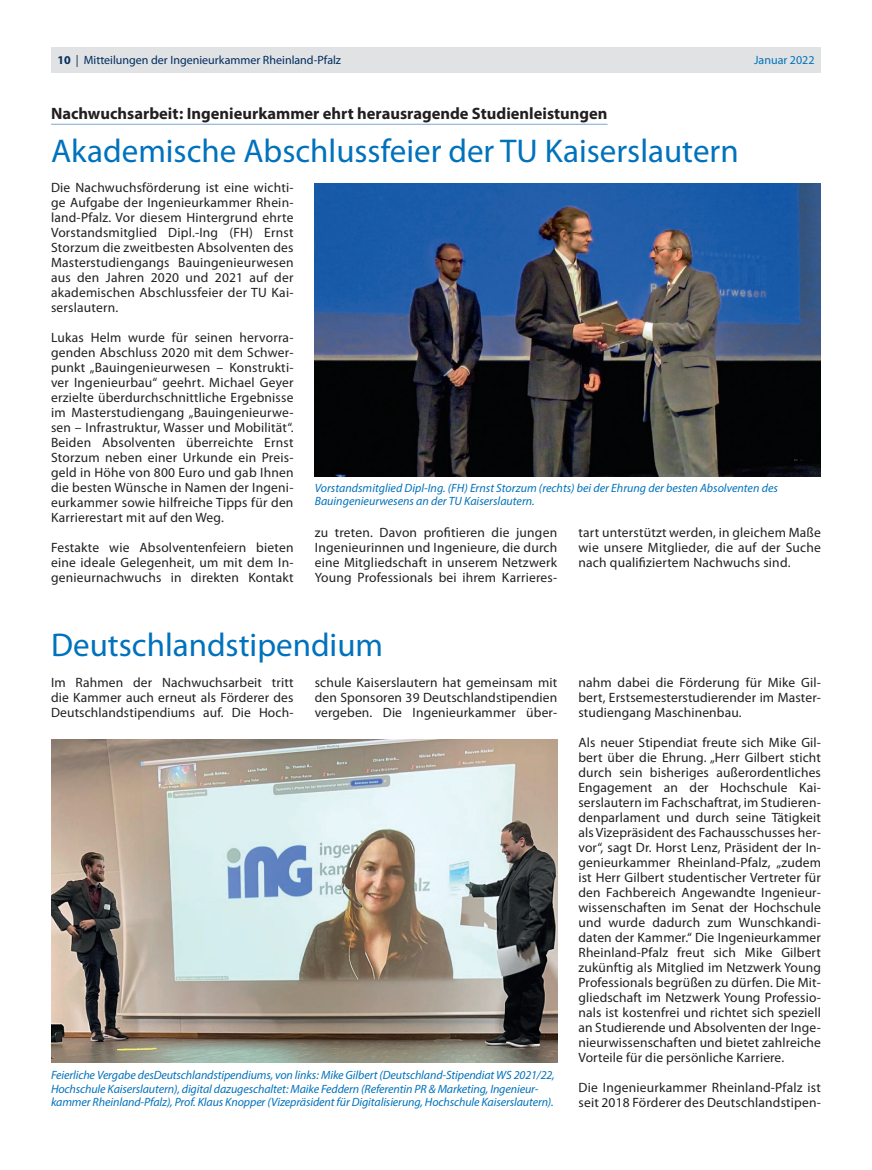
<style>
.page{position:relative;width:872px;height:1170px;background:#fff}
.page>*{position:absolute;margin:0;border:0;box-sizing:border-box;transform-origin:0 0}
.t1{font:33px "Myriad Pro";color:#0072bc}
.t2{font:700 16.5px "Myriad Pro";color:#231f20}
.t3{font:13.5px/15px "Myriad Pro";letter-spacing:.015em;color:#231f20;text-align:justify}
.t4{font:italic 12px/13.5px "Myriad Pro";letter-spacing:-.01em;color:#0072bc}
.t5{font:12px "Myriad Pro";color:#002d5e}
.t6{font:12px "Myriad Pro";color:#0072bc}
.s1{font-weight:700}
</style>
<div class="page">
<div style="left:51px;top:47px;width:770px;height:25px;background:#e1e2e4"></div>
<hr style="left:51px;top:124px;width:556px;height:1px;background:#7ca7d8">
<img style="left:315px;top:183px;width:506px;height:294px">
<img style="left:51px;top:739px;width:506px;height:323px">
<p class="t5" style="left:57px;top:53px;width:285px"><span class="s1">10</span> | Mitteilungen der Ingenieurkammer Rheinland-Pfalz</p>
<p class="t6" style="left:754px;top:53px;width:62px">Januar 2022</p>
<p class="t2" style="left:51px;top:104px;width:558px">Nachwuchsarbeit: Ingenieurkammer ehrt herausragende Studienleistungen</p>
<h1 class="t1" style="left:51px;top:133px;width:689px">Akademische Abschlussfeier der TU Kaiserslautern</h1>
<p class="t3" style="left:51px;top:180px;width:244px">Die Nachwuchsförderung ist eine wichti&shy;ge Aufgabe der Ingenieurkammer Rhein&shy;land-Pfalz. Vor diesem Hintergrund ehrte Vorstandsmitglied Dipl.-Ing (FH) Ernst Storzum die zweitbesten Absolventen des Masterstudiengangs Bauingenieurwesen aus den Jahren 2020 und 2021 auf der akademischen Abschlussfeier der TU Kai&shy;serslautern.</p>
<p class="t3" style="left:51px;top:330px;width:244px">Lukas Helm wurde für seinen hervorra&shy;genden Abschluss 2020 mit dem Schwer&shy;punkt „Bauingenieurwesen – Konstrukti&shy;ver Ingenieurbau“ geehrt. Michael Geyer erzielte überdurchschnittliche Ergebnisse im Masterstudiengang „Bauingenieurwe&shy;sen – Infrastruktur, Wasser und Mobilität“.<br>Beiden Absolventen überreichte Ernst Storzum neben einer Urkunde ein Preis&shy;geld in Höhe von 800 Euro und gab Ihnen die besten Wünsche in Namen der Ingeni&shy;eurkammer sowie hilfreiche Tipps für den Karrierestart mit auf den Weg.</p>
<p class="t3" style="left:51px;top:540px;width:244px">Festakte wie Absolventenfeiern bieten eine ideale Gelegenheit, um mit dem In&shy;genieurnachwuchs in direkten Kontakt</p>
<p class="t4" style="left:315px;top:480px;width:464px">Vorstandsmitglied Dipl-Ing. (FH) Ernst Storzum (rechts) bei der Ehrung der besten Absolventen des<br>Bauingenieurwesens an der TU Kaiserslautern.</p>
<p class="t3" style="left:315px;top:525px;width:244px">zu treten. Davon profitieren die jungen Ingenieurinnen und Ingenieure, die durch eine Mitgliedschaft in unserem Netzwerk Young Professionals bei ihrem Karrieres-</p>
<p class="t3" style="left:578px;top:525px;width:244px">tart unterstützt werden, in gleichem Maße wie unsere Mitglieder, die auf der Suche nach qualifiziertem Nachwuchs sind.</p>
<h1 class="t1" style="left:51px;top:627px;width:333px">Deutschlandstipendium</h1>
<p class="t3" style="left:51px;top:675px;width:244px">Im Rahmen der Nachwuchsarbeit tritt die Kammer auch erneut als Förderer des Deutschlandstipendiums auf. Die Hoch-</p>
<p class="t3" style="left:315px;top:675px;width:244px">schule Kaiserslautern hat gemeinsam mit den Sponsoren 39 Deutschlandstipendien vergeben. Die Ingenieurkammer über-</p>
<p class="t3" style="left:578px;top:675px;width:244px">nahm dabei die Förderung für Mike Gil&shy;bert, Erstsemesterstudierender im Master&shy;studiengang Maschinenbau.</p>
<p class="t3" style="left:578px;top:735px;width:244px">Als neuer Stipendiat freute sich Mike Gil&shy;bert über die Ehrung. „Herr Gilbert sticht durch sein bisheriges außerordentliches Engagement an der Hochschule Kai&shy;serslautern im Fachschaftrat, im Studieren&shy;denparlament und durch seine Tätigkeit als Vizepräsident des Fachausschusses her&shy;vor“, sagt Dr. Horst Lenz, Präsident der In&shy;genieurkammer Rheinland-Pfalz, „zudem ist Herr Gilbert studentischer Vertreter für den Fachbereich Angewandte Ingenieur&shy;wissenschaften im Senat der Hochschule und wurde dadurch zum Wunschkandi&shy;daten der Kammer.“ Die Ingenieurkammer Rheinland-Pfalz freut sich Mike Gilbert zukünftig als Mitglied im Netzwerk Young Professionals begrüßen zu dürfen. Die Mit&shy;gliedschaft im Netzwerk Young Professio&shy;nals ist kostenfrei und richtet sich speziell an Studierende und Absolventen der Inge&shy;nieurwissenschaften und bietet zahlreiche Vorteile für die persönliche Karriere.</p>
<p class="t3" style="left:578px;top:1080px;width:244px">Die Ingenieurkammer Rheinland-Pfalz ist seit 2018 Förderer des Deutschlandstipen-</p>
<p class="t4" style="left:51px;top:1068px;width:505px">Feierliche Vergabe desDeutschlandstipendiums, von links: Mike Gilbert (Deutschland-Stipendiat WS 2021/22,<br>Hochschule Kaiserslautern), digital dazugeschaltet: Maike Feddern (Referentin PR &amp; Marketing, Ingenieur&shy;kammer Rheinland-Pfalz), Prof. Klaus Knopper (Vizepräsident für Digitalisierung, Hochschule Kaiserslautern).</p>
</div>
